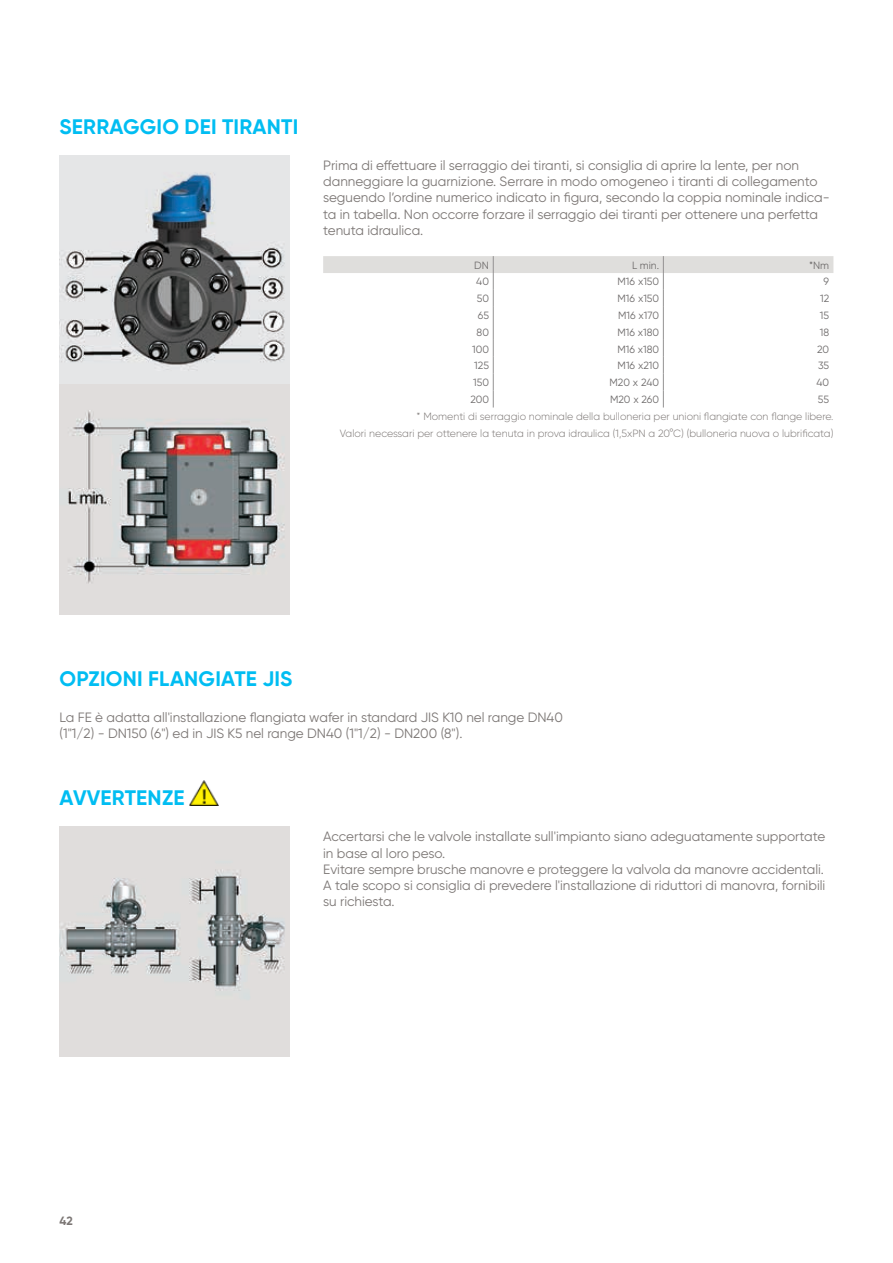
<style>
.page{position:relative;width:893px;height:1263px;background:#fff}
.page>*{position:absolute;margin:0;border:0;box-sizing:border-box;transform-origin:0 0}
.t1{font:700 21px "Gilroy";letter-spacing:.01em;color:#01bdf2}
.t2{font:13.5px/16.2px "Gilroy";color:#7c7775}
.t3{font:700 12px "Gilroy";color:#7c7775}
.t4{font:300 10.5px/16.5px "Gilroy";color:#7c7775;text-align:right}
.t5{font:10.5px "Gilroy";color:#6e6b6b}
</style>
<div class="page">
<img style="left:60px;top:155px;width:229px;height:459px">
<svg style="left:323px;top:256px;width:510px;height:151px"></svg>
<img style="left:190px;top:780px;width:28px;height:25px">
<img style="left:60px;top:826px;width:229px;height:230px">
<h1 class="t1" style="left:60px;top:113px;width:240px">SERRAGGIO DEI TIRANTI</h1>
<p class="t2" style="left:323px;top:157px;width:508px">Prima di effettuare il serraggio dei tiranti, si consiglia di aprire la lente, per non danneggiare la guarnizione. Serrare in modo omogeneo i tiranti di collegamento seguendo l’ordine numerico indicato in figura, secondo la coppia nominale indica&shy;ta in tabella. Non occorre forzare il serraggio dei tiranti per ottenere una perfetta tenuta idraulica.</p>
<p class="t5" style="left:474px;top:259px;width:16px">DN</p>
<p class="t5" style="left:632px;top:259px;width:29px">L min.</p>
<p class="t5" style="left:809px;top:259px;width:22px">*Nm</p>
<p class="t5" style="left:476px;top:275px;width:14px">40</p>
<p class="t5" style="left:618px;top:275px;width:43px">M16 x150</p>
<p class="t5" style="left:824px;top:275px;width:7px">9</p>
<p class="t5" style="left:477px;top:292px;width:14px">50</p>
<p class="t5" style="left:618px;top:292px;width:43px">M16 x150</p>
<p class="t5" style="left:820px;top:292px;width:11px">12</p>
<p class="t5" style="left:478px;top:309px;width:13px">65</p>
<p class="t5" style="left:618px;top:309px;width:42px">M16 x170</p>
<p class="t5" style="left:820px;top:309px;width:11px">15</p>
<p class="t5" style="left:477px;top:326px;width:14px">80</p>
<p class="t5" style="left:617px;top:326px;width:43px">M16 x180</p>
<p class="t5" style="left:820px;top:326px;width:11px">18</p>
<p class="t5" style="left:472px;top:342px;width:18px">100</p>
<p class="t5" style="left:617px;top:342px;width:43px">M16 x180</p>
<p class="t5" style="left:817px;top:342px;width:14px">20</p>
<p class="t5" style="left:474px;top:359px;width:16px">125</p>
<p class="t5" style="left:618px;top:359px;width:43px">M16 x210</p>
<p class="t5" style="left:818px;top:359px;width:13px">35</p>
<p class="t5" style="left:473px;top:376px;width:17px">150</p>
<p class="t5" style="left:609px;top:376px;width:51px">M20 x 240</p>
<p class="t5" style="left:816px;top:376px;width:14px">40</p>
<p class="t5" style="left:470px;top:393px;width:20px">200</p>
<p class="t5" style="left:610px;top:393px;width:51px">M20 x 260</p>
<p class="t5" style="left:818px;top:393px;width:13px">55</p>
<p class="t4" style="left:340px;top:408px;width:495px">* Momenti di serraggio nominale della bulloneria per unioni flangiate con flange libere.<br>Valori necessari per ottenere la tenuta in prova idraulica (1,5xPN a 20°C) (bulloneria nuova o lubrificata)</p>
<h1 class="t1" style="left:60px;top:665px;width:234px">OPZIONI FLANGIATE JIS</h1>
<p class="t2" style="left:60px;top:709px;width:505px">La FE è adatta all'installazione flangiata wafer in standard JIS K10 nel range DN40 (1"1/2) - DN150 (6") ed in JIS K5 nel range DN40 (1"1/2) - DN200 (8").</p>
<h1 class="t1" style="left:60px;top:784px;width:126px">AVVERTENZE</h1>
<p class="t3" style="left:60px;top:1213px;width:15px">42</p>
<p class="t2" style="left:323px;top:828px;width:504px">Accertarsi che le valvole installate sull'impianto siano adeguatamente supportate in base al loro peso.<br>Evitare sempre brusche manovre e proteggere la valvola da manovre accidentali.<br>A tale scopo si consiglia di prevedere l'installazione di riduttori di manovra, fornibili su richiesta.</p>
</div>
